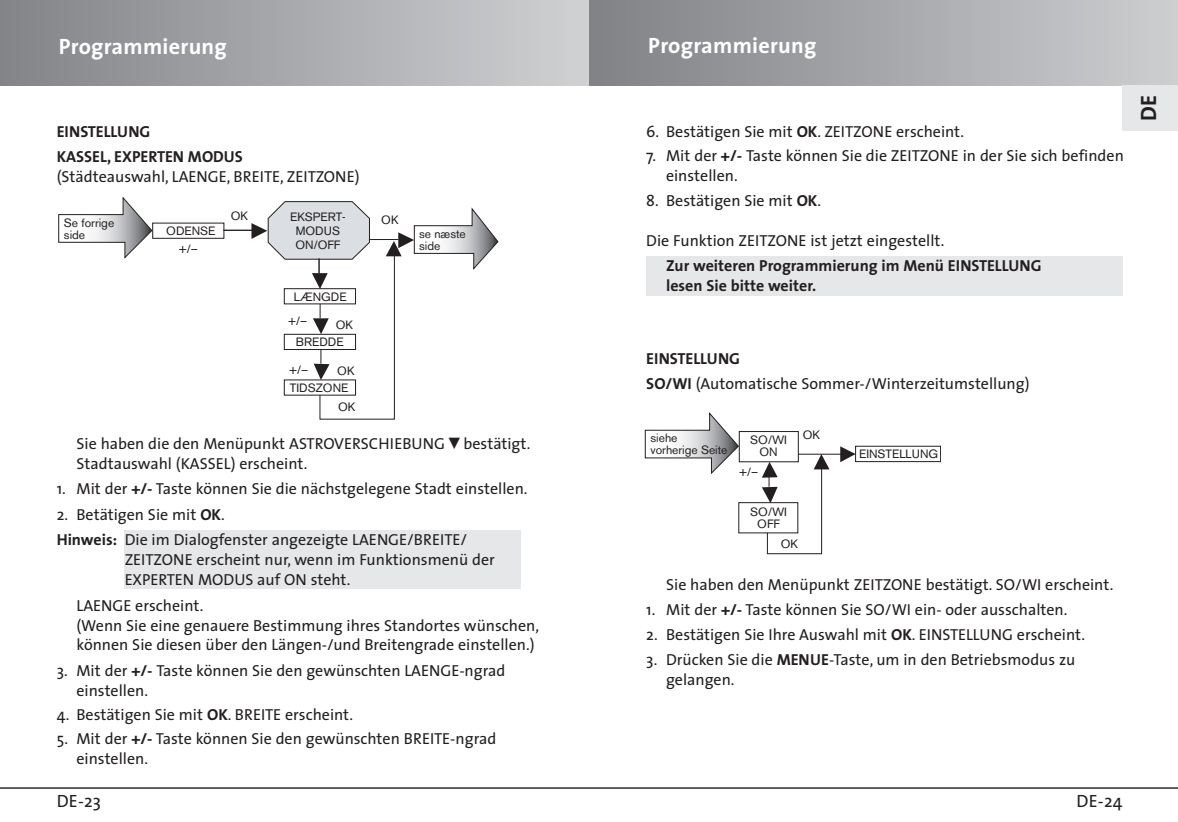
<style>
.page{position:relative;width:1178px;height:822px;background:#fff}
.page>*{position:absolute;margin:0;border:0;box-sizing:border-box;transform-origin:0 0}
.t1{font:700 22.2px "The Sans";letter-spacing:.01em;color:#fff}
.t2{font:700 22.2px "The Sans";color:#231f20}
.t3{font:17.8px "The Sans";letter-spacing:.01em;color:#231f20}
.t4{font:16px/19.8px "The Sans";color:#231f20}
.t5{font:700 16px/19.8px "The Sans";color:#231f20}
.t6{font:12px/12px "Akzidenz Grotesk BQ";color:#231f20}
.s1{font-family:"Spe Num Mat"}
.s2{font-weight:700}
</style>
<div class="page">
<hr style="left:0;top:787px;width:1178px;height:2px;background:#231f20">
<div style="left:0;top:0;width:590px;height:85px;background:linear-gradient(to right,#818387,#d0d1d3)"></div>
<div style="left:590px;top:0;width:588px;height:85px;background:linear-gradient(to right,#7f8185,#cdced1)"></div>
<div style="left:646px;top:256px;width:477px;height:40px;background:#e6e7e9"></div>
<hr style="left:798px;top:454px;width:56px;height:1px;background:#231f20">
<svg style="left:840px;top:446px;width:15px;height:16px"></svg>
<svg style="left:645px;top:412px;width:185px;height:142px"></svg>
<div style="left:855px;top:446px;width:86px;height:16px;border:1px solid #231f20"></div>
<div style="left:1123px;top:85px;width:55px;height:45px;background:#e6e7e9"></div>
<div style="left:124px;top:530px;width:397px;height:59px;background:#e6e7e9"></div>
<div style="left:152px;top:223px;width:72px;height:16px;border:1px solid #231f20"></div>
<svg style="left:224px;top:201px;width:274px;height:219px"></svg>
<svg style="left:58px;top:196px;width:95px;height:63px"></svg>
<h1 class="t1" style="left:59px;top:37px;width:170px">Programmierung</h1>
<p class="t5" style="left:57px;top:120px;width:188px;line-height:25.6px">EINSTELLUNG<br>KASSEL, EXPERTEN MODUS</p>
<p class="t4" style="left:57px;top:168px;width:305px">(Städteauswahl, LAENGE, BREITE, ZEITZONE)</p>
<p class="t6" style="left:64px;top:218px;width:52px">Se forrige side</p>
<p class="t6" style="left:166px;top:226px;width:51px">ODENSE</p>
<p class="t6" style="left:179px;top:244px;width:20px">+/–</p>
<p class="t6" style="left:231px;top:211px;width:19px">OK</p>
<p class="t6" style="left:290px;top:211px;width:57px;line-height:14px;text-align:center">EKSPERT-<br>MODUS<br>ON/OFF</p>
<p class="t6" style="left:294px;top:292px;width:54px">LÆNGDE</p>
<p class="t6" style="left:296px;top:337px;width:49px">BREDDE</p>
<p class="t6" style="left:290px;top:383px;width:60px">TIDSZONE</p>
<p class="t6" style="left:288px;top:316px;width:20px">+/–</p>
<p class="t6" style="left:289px;top:365px;width:20px">+/–</p>
<p class="t6" style="left:336px;top:320px;width:19px">OK</p>
<p class="t6" style="left:337px;top:366px;width:19px">OK</p>
<p class="t6" style="left:381px;top:216px;width:19px">OK</p>
<p class="t6" style="left:419px;top:229px;width:48px">se næste side</p>
<p class="t6" style="left:338px;top:402px;width:19px">OK</p>
<p class="t4" style="left:77px;top:435px;width:455px">Sie haben die den Menüpunkt ASTROVERSCHIEBUNG <span class="s1">b</span> bestätigt.<br>Stadtauswahl (KASSEL) erscheint.</p>
<p class="t4" style="left:57px;top:480px;width:472px">1. Mit der <span class="s2">+/-</span> Taste können Sie die nächstgelegene Stadt einstellen.</p>
<p class="t4" style="left:57px;top:503px;width:412px;line-height:25.6px">2. Betätigen Sie mit <span class="s2">OK</span>.<br><span class="s2">Hinweis:</span> Die im Dialogfenster angezeigte LAENGE/BREITE/</p>
<p class="t4" style="left:125px;top:551px;width:372px">ZEITZONE erscheint nur, wenn im Funktionsmenü der<br>EXPERTEN MODUS auf ON steht.</p>
<p class="t4" style="left:76px;top:597px;width:464px">LAENGE erscheint.<br>(Wenn Sie eine genauere Bestimmung ihres Standortes wünschen, können Sie diesen über den Längen-/und Breitengrade einstellen.)</p>
<p class="t4" style="left:76px;top:662px;width:430px;text-indent:-20px">3. Mit der <span class="s2">+/-</span> Taste können Sie den gewünschten LAENGE-ngrad einstellen.</p>
<p class="t4" style="left:57px;top:706px;width:298px">4. Bestätigen Sie mit <span class="s2">OK</span>. BREITE erscheint.</p>
<p class="t4" style="left:76px;top:730px;width:421px;text-indent:-20px">5. Mit der <span class="s2">+/-</span> Taste können Sie den gewünschten BREITE-ngrad einstellen.</p>
<h1 class="t1" style="left:648px;top:36px;width:170px">Programmierung</h1>
<p class="t4" style="left:646px;top:123px;width:319px">6. Bestätigen Sie mit <span class="s2">OK</span>. ZEITZONE erscheint.</p>
<p class="t4" style="left:666px;top:147px;width:459px;text-indent:-20px">7. Mit der <span class="s2">+/-</span> Taste können Sie die ZEITZONE in der Sie sich befinden einstellen.</p>
<p class="t4" style="left:646px;top:192px;width:176px">8. Bestätigen Sie mit <span class="s2">OK</span>.</p>
<p class="t4" style="left:646px;top:232px;width:300px">Die Funktion ZEITZONE ist jetzt eingestellt.</p>
<p class="t5" style="left:666px;top:258px;width:377px">Zur weiteren Programmierung im Menü EINSTELLUNG lesen Sie bitte weiter.</p>
<p class="t4" style="left:646px;top:347px;width:385px;line-height:25.6px"><span class="s2">EINSTELLUNG<br>SO/WI</span> (Automatische Sommer-/Winterzeitumstellung)</p>
<p class="t6" style="left:651px;top:433px;width:79px">siehe vorherige Seite</p>
<p class="t6" style="left:750px;top:435px;width:38px;text-align:center">SO/WI<br>ON</p>
<p class="t6" style="left:739px;top:467px;width:20px">+/–</p>
<p class="t6" style="left:750px;top:507px;width:38px;text-align:center">SO/WI<br>OFF</p>
<p class="t6" style="left:803px;top:430px;width:19px">OK</p>
<p class="t6" style="left:859px;top:449px;width:81px">EINSTELLUNG</p>
<p class="t6" style="left:781px;top:539px;width:19px">OK</p>
<p class="t4" style="left:666px;top:576px;width:449px">Sie haben den Menüpunkt ZEITZONE bestätigt. SO/WI erscheint.</p>
<p class="t4" style="left:646px;top:602px;width:423px">1. Mit der <span class="s2">+/-</span> Taste können Sie SO/WI ein- oder ausschalten.</p>
<p class="t4" style="left:646px;top:626px;width:440px">2. Bestätigen Sie Ihre Auswahl mit <span class="s2">OK</span>. EINSTELLUNG erscheint.</p>
<p class="t4" style="left:666px;top:651px;width:411px;text-indent:-20px">3. Drücken Sie die <span class="s2">MENUE</span>-Taste, um in den Betriebsmodus zu gelangen.</p>
<p class="t3" style="left:57px;top:794px;width:46px">DE-23</p>
<p class="t3" style="left:1077px;top:794px;width:47px">DE-24</p>
<h1 class="t2" style="left:1140px;top:121px;width:28px;rotate:-90deg">DE</h1>
</div>
